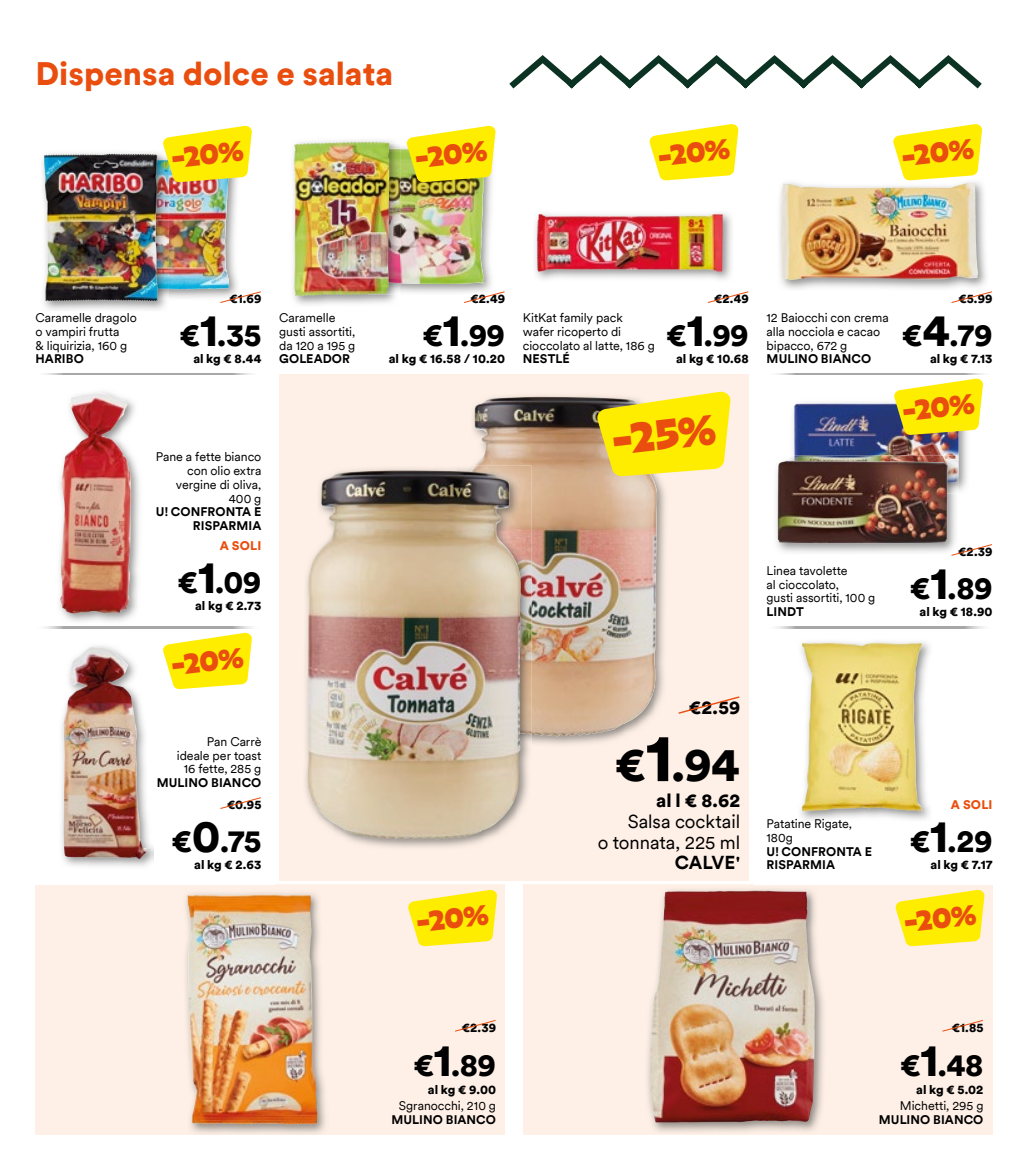
<style>
.page{position:relative;width:1028px;height:1170px;background:#fff}
.page>*{position:absolute;margin:0;border:0;box-sizing:border-box;transform-origin:0 0}
.t1{font:900 46.88px "Circular XXTT";color:#000}
.t2{font:900 43.12px "Retail";color:#e94e0f}
.t3{font:900 32.5px "Circular XXTT";color:#e94e0f}
.t4{font:900 31.25px "Circular XXTT";letter-spacing:-.02em;color:#000}
.t5{font:900 28.75px "Retail";color:#e94e0f}
.t6{font:18.75px/20.6px "Circular XXTT";letter-spacing:-.005em;color:#000;text-align:right}
.t7{font:900 18.75px "Circular XXTT";color:#000}
.t8{font:700 18.75px "Circular XXTT";color:#000}
.t9{font:12.5px/13.8px "Circular XXTT";letter-spacing:-.005em;color:#000}
.t10{font:900 12.5px "Circular XXTT";color:#000}
.t11{font:700 12.5px/13.8px "Circular XXTT";letter-spacing:.005em;color:#000;text-align:right}
.t12{font:900 12.5px "Circular XXTT";letter-spacing:.015em;color:#e94e0f}
.s1{font-size:45px}
.s2{font-size:67.5px}
</style>
<div class="page">
<svg style="left:509px;top:55px;width:472px;height:33px"></svg>
<div style="left:35px;top:884px;width:470px;height:250px;background:#fef0e7"></div>
<img style="left:182px;top:893px;width:146px;height:242px">
<img style="left:187px;top:894px;width:72px;height:230px">
<svg style="left:408px;top:889px;width:89px;height:57px"></svg>
<svg style="left:455px;top:1020px;width:41px;height:11px"></svg>
<div style="left:523px;top:884px;width:469px;height:250px;background:#fef0e7"></div>
<img style="left:647px;top:889px;width:177px;height:243px">
<img style="left:649px;top:890px;width:166px;height:232px">
<svg style="left:895px;top:889px;width:89px;height:57px"></svg>
<svg style="left:942px;top:1020px;width:41px;height:11px"></svg>
<img style="left:535px;top:212px;width:197px;height:68px">
<img style="left:536px;top:214px;width:187px;height:57px">
<svg style="left:649px;top:124px;width:89px;height:56px"></svg>
<svg style="left:707px;top:291px;width:42px;height:12px"></svg>
<img style="left:779px;top:180px;width:207px;height:109px">
<img style="left:780px;top:183px;width:186px;height:52px">
<svg style="left:893px;top:124px;width:89px;height:56px"></svg>
<svg style="left:951px;top:291px;width:41px;height:12px"></svg>
<img style="left:42px;top:152px;width:124px;height:158px">
<img style="left:127px;top:155px;width:42px;height:145px">
<img style="left:131px;top:160px;width:38px;height:86px">
<img style="left:133px;top:246px;width:25px;height:43px">
<img style="left:49px;top:153px;width:65px;height:2px">
<svg style="left:162px;top:125px;width:90px;height:57px"></svg>
<svg style="left:220px;top:291px;width:41px;height:12px"></svg>
<img style="left:793px;top:402px;width:174px;height:89px">
<img style="left:794px;top:403px;width:164px;height:52px">
<img style="left:776px;top:473px;width:180px;height:80px">
<img style="left:789px;top:455px;width:169px;height:38px">
<img style="left:794px;top:455px;width:164px;height:28px">
<img style="left:777px;top:460px;width:170px;height:83px">
<svg style="left:893px;top:378px;width:90px;height:57px;background:#f2e431"></svg>
<svg style="left:951px;top:544px;width:41px;height:12px"></svg>
<img style="left:400px;top:147px;width:92px;height:146px">
<img style="left:400px;top:148px;width:84px;height:136px">
<img style="left:293px;top:140px;width:107px;height:165px">
<img style="left:294px;top:142px;width:95px;height:154px">
<svg style="left:406px;top:125px;width:90px;height:57px;background:#f5e82c"></svg>
<svg style="left:463px;top:291px;width:42px;height:12px"></svg>
<img style="left:59px;top:403px;width:81px;height:219px">
<img style="left:60px;top:392px;width:72px;height:222px">
<img style="left:63px;top:646px;width:87px;height:213px">
<svg style="left:163px;top:632px;width:89px;height:57px"></svg>
<svg style="left:220px;top:797px;width:41px;height:12px"></svg>
<img style="left:801px;top:641px;width:129px;height:179px">
<img style="left:801px;top:642px;width:122px;height:169px">
<div style="left:279px;top:374px;width:470px;height:507px;background:#fef0e7"></div>
<img style="left:473px;top:396px;width:193px;height:349px">
<img style="left:475px;top:398px;width:180px;height:338px">
<img style="left:305px;top:468px;width:224px;height:380px">
<img style="left:460px;top:465px;width:71px;height:269px">
<img style="left:306px;top:470px;width:215px;height:370px">
<svg style="left:596px;top:391px;width:135px;height:85px;background:#f5e42a"></svg>
<svg style="left:678px;top:696px;width:62px;height:18px"></svg>
<h3 class="t3" style="left:35px;top:51px;width:359px">Dispensa dolce e salata</h3>
<h3 class="t5" style="left:169px;top:137px;width:74px;rotate:-7deg">-20%</h3>
<h3 class="t5" style="left:413px;top:137px;width:74px;rotate:-7deg">-20%</h3>
<h3 class="t5" style="left:655px;top:135px;width:74px;rotate:-7deg">-20%</h3>
<h3 class="t5" style="left:899px;top:135px;width:74px;rotate:-7deg">-20%</h3>
<p class="t9" style="left:35px;top:310px;width:103px">Caramelle dragolo o vampiri frutta<br>&amp; liquirizia, 160 g</p>
<p class="t11" style="left:35px;top:351px;width:50px">HARIBO</p>
<p class="t10" style="left:229px;top:290px;width:33px">€ 1 . 69</p>
<h3 class="t4" style="left:180px;top:313px;width:83px">€ <span class="s1">1</span>. 35</h3>
<p class="t10" style="left:193px;top:350px;width:70px">al kg € 8.44</p>
<p class="t9" style="left:279px;top:310px;width:78px">Caramelle gusti assortiti, da 120 a 195 g</p>
<p class="t11" style="left:279px;top:351px;width:72px">GOLEADOR</p>
<p class="t9" style="left:156px;top:449px;width:107px;text-align:right">Pane a fette bianco con olio extra vergine di oliva,<br>400 g</p>
<p class="t11" style="left:156px;top:504px;width:107px">U! CONFRONTA E<br>RISPARMIA</p>
<h3 class="t4" style="left:177px;top:559px;width:85px">€ <span class="s1">1</span>. 09</h3>
<p class="t12" style="left:220px;top:536px;width:43px">A SOLI</p>
<p class="t10" style="left:195px;top:596px;width:68px">al kg € 2.73</p>
<h3 class="t5" style="left:169px;top:643px;width:74px;rotate:-7deg">-20%</h3>
<p class="t9" style="left:177px;top:734px;width:86px;text-align:right">Pan Carrè ideale per toast<br>16 fette, 285 g</p>
<p class="t11" style="left:157px;top:775px;width:106px">MULINO BIANCO</p>
<h3 class="t4" style="left:171px;top:819px;width:92px">€ <span class="s1">0</span>. 75</h3>
<p class="t10" style="left:227px;top:795px;width:36px">€ 0 . 95</p>
<p class="t10" style="left:194px;top:856px;width:69px">al kg € 2.63</p>
<p class="t10" style="left:470px;top:290px;width:36px">€ 2 . 49</p>
<p class="t10" style="left:714px;top:290px;width:36px">€ 2 . 49</p>
<p class="t10" style="left:958px;top:290px;width:36px">€ 5 . 99</p>
<h3 class="t4" style="left:422px;top:313px;width:84px">€ <span class="s1">1</span>. 99</h3>
<p class="t10" style="left:389px;top:350px;width:118px">al kg € 16.58 / 10.20</p>
<p class="t9" style="left:523px;top:310px;width:133px">KitKat family pack wafer ricoperto di cioccolato al latte, 186 g</p>
<p class="t11" style="left:523px;top:351px;width:48px">NESTLÉ</p>
<h3 class="t4" style="left:666px;top:313px;width:84px">€ <span class="s1">1</span>. 99</h3>
<p class="t10" style="left:676px;top:350px;width:74px">al kg € 10.68</p>
<p class="t9" style="left:766px;top:310px;width:124px">12 Baiocchi con crema alla nocciola e cacao bipacco, 672 g</p>
<p class="t11" style="left:766px;top:351px;width:106px">MULINO BIANCO</p>
<h3 class="t4" style="left:902px;top:313px;width:92px">€ <span class="s1">4</span>. 79</h3>
<p class="t10" style="left:930px;top:350px;width:64px">al kg € 7.13</p>
<h2 class="t2" style="left:609px;top:407px;width:105px;rotate:-6deg">-25%</h2>
<h3 class="t5" style="left:900px;top:389px;width:74px;rotate:-7deg">-20%</h3>
<h3 class="t5" style="left:414px;top:900px;width:74px;rotate:-7deg">-20%</h3>
<p class="t9" style="left:766px;top:563px;width:110px">Linea tavolette<br>al cioccolato,<br>gusti assortiti, 100 g</p>
<p class="t11" style="left:766px;top:604px;width:39px">LINDT</p>
<p class="t10" style="left:958px;top:542px;width:36px">€ 2 . 39</p>
<h3 class="t4" style="left:910px;top:566px;width:84px">€ <span class="s1">1</span>. 89</h3>
<p class="t10" style="left:919px;top:603px;width:74px">al kg € 18.90</p>
<h3 class="t7" style="left:688px;top:694px;width:53px">€ 2 . 59</h3>
<h1 class="t1" style="left:615px;top:731px;width:127px">€ <span class="s2">1</span>. 94</h1>
<h3 class="t7" style="left:656px;top:787px;width:85px">al l € 8.62</h3>
<h3 class="t6" style="left:598px;top:810px;width:144px">Salsa cocktail<br>o tonnata, 225 ml</h3>
<h3 class="t8" style="left:675px;top:849px;width:67px">CALVE'</h3>
<p class="t9" style="left:766px;top:816px;width:87px">Patatine Rigate,<br>180g</p>
<p class="t11" style="left:766px;top:843px;width:107px;text-align:left">U! CONFRONTA E<br>RISPARMIA</p>
<p class="t12" style="left:951px;top:796px;width:43px">A SOLI</p>
<h3 class="t4" style="left:909px;top:819px;width:84px">€ <span class="s1">1</span>. 29</h3>
<p class="t10" style="left:930px;top:856px;width:63px">al kg € 7.17</p>
<h3 class="t5" style="left:901px;top:900px;width:74px;rotate:-7deg">-20%</h3>
<p class="t10" style="left:461px;top:1018px;width:36px">€ 2 . 39</p>
<p class="t10" style="left:951px;top:1018px;width:33px">€ 1 . 85</p>
<h3 class="t4" style="left:413px;top:1043px;width:84px">€ <span class="s1">1</span>. 89</h3>
<h3 class="t4" style="left:900px;top:1043px;width:85px">€ <span class="s1">1</span>. 48</h3>
<p class="t10" style="left:428px;top:1080px;width:70px">al kg € 9.00</p>
<p class="t10" style="left:916px;top:1080px;width:69px">al kg € 5.02</p>
<p class="t9" style="left:399px;top:1098px;width:99px">Sgranocchi, 210 g</p>
<p class="t11" style="left:391px;top:1111px;width:106px">MULINO BIANCO</p>
<p class="t9" style="left:900px;top:1098px;width:85px">Michetti, 295 g</p>
<p class="t11" style="left:878px;top:1111px;width:106px">MULINO BIANCO</p>
</div>
